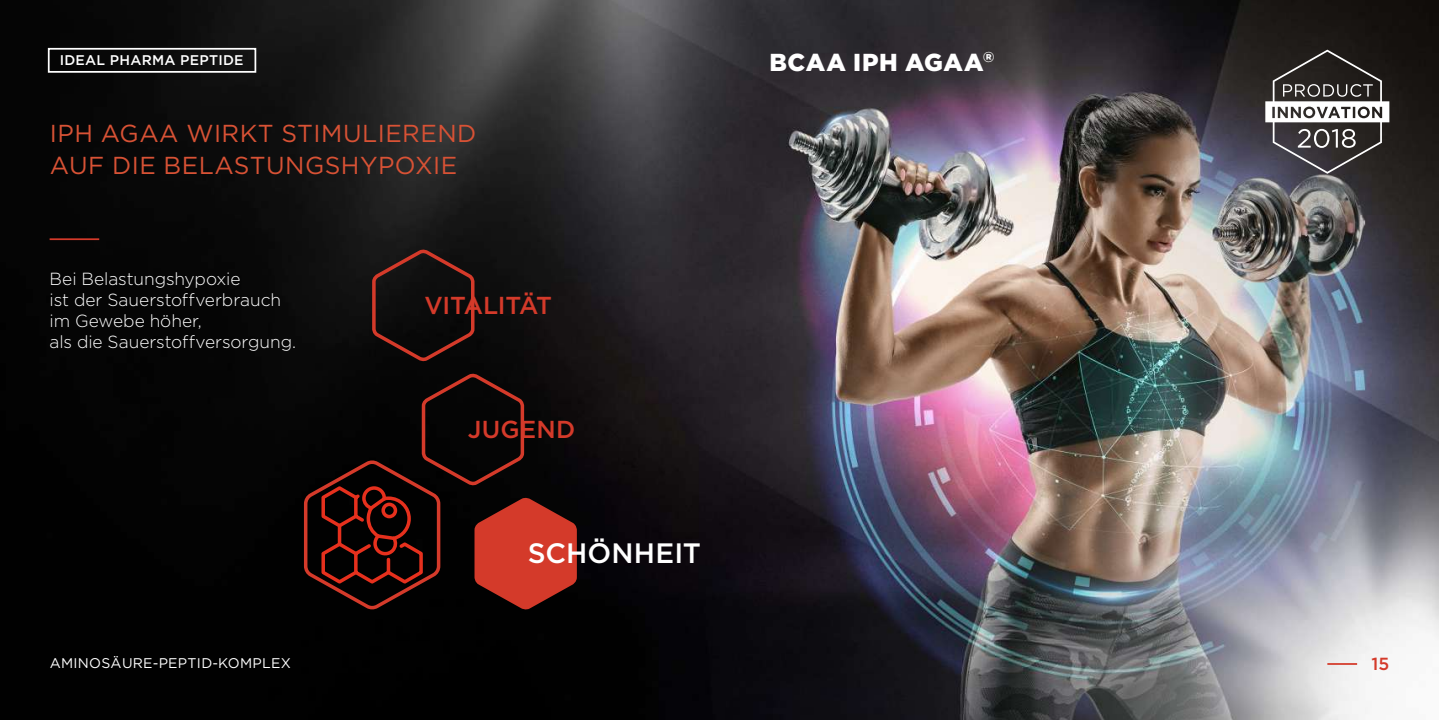
<style>
.page{position:relative;width:1439px;height:720px;background:#fff}
.page>*{position:absolute;margin:0;border:0;box-sizing:border-box;transform-origin:0 0}
.t1{font:500 28px "Gotham Pro";letter-spacing:.005em;color:#fff}
.t2{font:24.5px/31.5px "Gotham Pro";letter-spacing:.02em;color:#d85235}
.t3{font:500 24.5px "Gotham Pro";letter-spacing:-.005em;color:#d43a2a}
.t4{font:900 24.5px "Gotham Pro";letter-spacing:.025em;color:#fff}
.t5{font:300 17.5px/21px "Gotham Pro";letter-spacing:-.005em;color:#fff}
.t6{font:500 17.5px "Gotham Pro";color:#d43a2a}
.t7{font:14px "Gotham Pro";letter-spacing:.02em;color:#fff}
.t8{font:500 14px "Gotham Pro";letter-spacing:.02em;color:#fff}
</style>
<div class="page">
<img style="left:0;top:0;width:1439px;height:719px">
<div style="left:48px;top:48px;width:208px;height:25px;border:2px solid #fff"></div>
<hr style="left:1327px;top:662px;width:30px;height:2px;background:#d43a2a">
<svg style="left:1265px;top:50px;width:124px;height:124px;background:#575454"></svg>
<hr style="left:50px;top:238px;width:49px;height:2px;background:#d43a2a">
<svg style="left:370px;top:247px;width:106px;height:116px;background:#1f110f"></svg>
<svg style="left:302px;top:371px;width:276px;height:241px;background:#2f0e0b"></svg>
<p class="t8" style="left:60px;top:52px;width:185px">IDEAL PHARMA PEPTIDE</p>
<h2 class="t2" style="left:50px;top:117px;width:428px">IPH AGAA WIRKT STIMULIEREND<br>AUF DIE BELASTUNGSHYPOXIE</h2>
<p class="t5" style="left:50px;top:269px;width:248px">Bei Belastungshypoxie<br>ist der Sauerstoffverbrauch im Gewebe höher,<br>als die Sauerstoffversorgung.</p>
<p class="t7" style="left:50px;top:654px;width:243px">AMINOSÄURE-PEPTID-KOMPLEX</p>
<h2 class="t3" style="left:424px;top:291px;width:129px">VITALITÄT</h2>
<h2 class="t3" style="left:468px;top:415px;width:109px">JUGEND</h2>
<h1 class="t1" style="left:528px;top:537px;width:175px">SCHÖNHEIT</h1>
<h2 class="t4" style="left:769px;top:48px;width:227px">BCAA IPH AGAA<sup>®</sup></h2>
<p class="t6" style="left:1371px;top:654px;width:19px">15</p>
</div>
